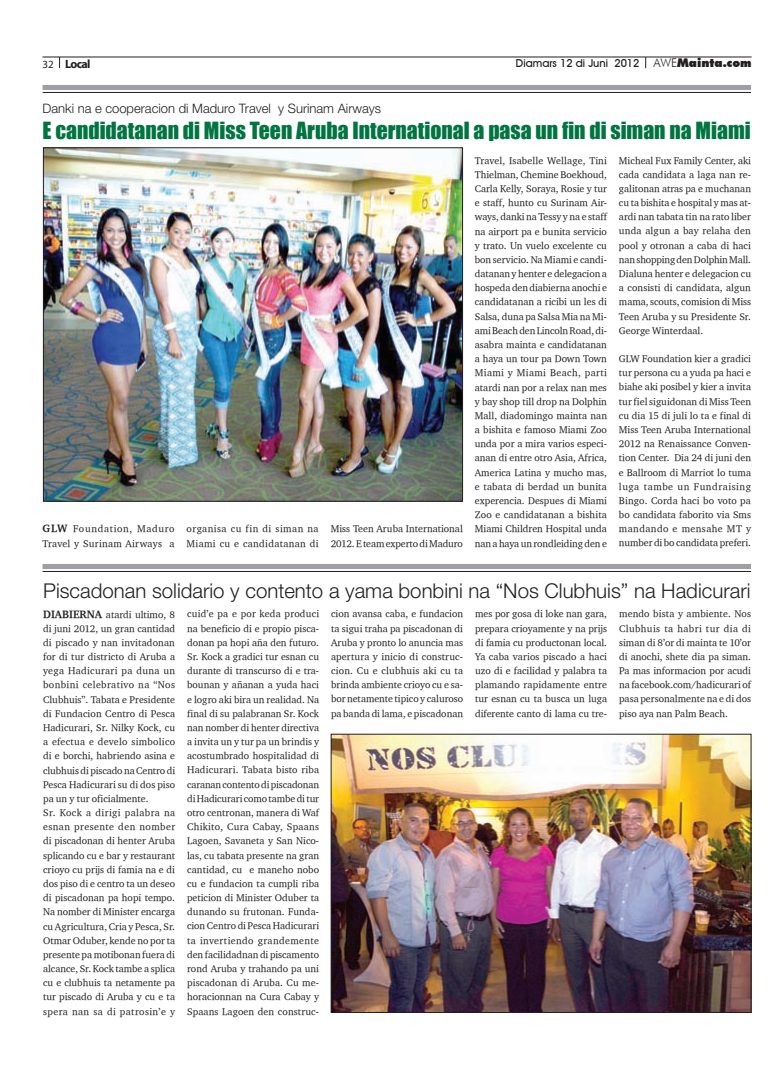
<style>
.page{position:relative;width:780px;height:1078px;background:#fff}
.page>*{position:absolute;margin:0;border:0;box-sizing:border-box;transform-origin:0 0}
.t1{font:21.7px "Impact";color:#007542}
.t2{font:300 20.4px "Helvetica Neue LT Std";color:#231f20}
.t3{font:300 13px "Helvetica Neue LT Std";color:#231f20}
.t4{font:700 12px "Myriad Pro";letter-spacing:-.06em;color:#231f20}
.t5{font:500 11px "Avant Garde IT Cby BT";color:#231f20}
.t6{font:10px/14.2px "Charter ITCTT";color:#231f20;text-align:justify}
.t7{font:10px/14.2px "Charter ITCTT";letter-spacing:.04em;color:#231f20}
.t8{font:10px/14.2px "Charter ITCTT";letter-spacing:.035em;color:#231f20}
.s1{font-weight:400;font-size:11px}
.s2{font-family:"Futura BT";font-weight:300;font-size:12px}
.s3{font-family:"Futura BT";font-weight:900;font-size:12px}
.s4{font-family:"Charter Bd ITCTT Bold";font-size:11px}
</style>
<div class="page">
<hr style="left:43px;top:57px;width:708px;height:1px;background:#231f20">
<div style="left:43px;top:85px;width:708px;height:5px;background:#9d9fa2"></div>
<hr style="left:43px;top:92px;width:708px;height:1px;background:#231f20">
<div style="left:43px;top:564px;width:708px;height:5px;background:#9d9fa2"></div>
<hr style="left:43px;top:571px;width:708px;height:1px;background:#231f20">
<img style="left:45px;top:149px;width:416px;height:350px">
<div style="left:43px;top:147px;width:420px;height:354px;border:1px solid #231f20"></div>
<img style="left:333px;top:735px;width:416px;height:275px">
<div style="left:331px;top:733px;width:420px;height:279px;border:1px solid #231f20"></div>
<p class="t4" style="left:43px;top:56px;width:49px"><span class="s1">32</span> Local</p>
<p class="t5" style="left:516px;top:57px;width:237px">Diamars 12 di Juni 2012 <span class="s2">AWE</span><span class="s3">Mainta.com</span></p>
<h3 class="t3" style="left:43px;top:101px;width:340px">Danki na e cooperacion di Maduro Travel y Surinam Airways</h3>
<h1 class="t1" style="left:43px;top:114px;width:709px">E candidatanan di Miss Teen Aruba International a pasa un fin di siman na Miami</h1>
<p class="t8" style="left:43px;top:521px;width:134px"><span class="s4">GLW</span> Foundation, Maduro<br>Travel y Surinam Airways a</p>
<p class="t7" style="left:187px;top:521px;width:134px">organisa cu fin di siman na<br>Miami cu e candidatanan di</p>
<p class="t6" style="left:331px;top:521px;width:134px">Miss Teen Aruba International<br>2012. E team experto di Maduro</p>
<p class="t6" style="left:475px;top:153px;width:134px">Travel, Isabelle Wellage, Tini Thielman, Chemine Boekhoud, Carla Kelly, Soraya, Rosie y tur e staff, hunto cu Surinam Air&shy;ways, danki na Tessy y na e staff na airport pa e bunita servicio y trato. Un vuelo excelente cu bon servicio. Na Miami e candi&shy;datanan y henter e delegacion a hospeda den diabierna anochi e candidatanan a ricibi un les di Salsa, duna pa Salsa Mia na Mi&shy;ami Beach den Lincoln Road, di&shy;asabra mainta e candidatanan a haya un tour pa Down Town Miami y Miami Beach, parti atardi nan por a relax nan mes y bay shop till drop na Dolphin Mall, diadomingo mainta nan a bishita e famoso Miami Zoo unda por a mira varios especi&shy;anan di entre otro Asia, Africa, America Latina y mucho mas, e tabata di berdad un bunita experencia. Despues di Miami Zoo e candidatanan a bishita Miami Children Hospital unda nan a haya un rondleiding den e</p>
<p class="t6" style="left:619px;top:153px;width:134px">Micheal Fux Family Center, aki cada candidata a laga nan re&shy;galitonan atras pa e muchanan cu ta bishita e hospital y mas at&shy;ardi nan tabata tin na rato liber unda algun a bay relaha den pool y otronan a caba di haci nan shopping den Dolphin Mall.<br>Dialuna henter e delegacion cu a consisti di candidata, algun mama, scouts, comision di Miss Teen Aruba y su Presidente Sr.<br>George Winterdaal.</p>
<p class="t6" style="left:619px;top:351px;width:134px">GLW Foundation kier a gradici tur persona cu a yuda pa haci e biahe aki posibel y kier a invita tur fiel siguidonan di Miss Teen cu dia 15 di juli lo ta e final di Miss Teen Aruba International 2012 na Renaissance Conven&shy;tion Center. Dia 24 di juni den e Ballroom di Marriot lo tuma luga tambe un Fundraising Bingo. Corda haci bo voto pa bo candidata faborito via Sms mandando e mensahe MT y number di bo candidata preferi.</p>
<h2 class="t2" style="left:43px;top:578px;width:708px">Piscadonan solidario y contento a yama bonbini na “Nos Clubhuis” na Hadicurari</h2>
<p class="t6" style="left:43px;top:606px;width:134px;text-align:left"><span class="s4">DIABIERNA</span> atardi ultimo, 8 di juni 2012, un gran cantidad di piscado y nan invitadonan for di tur districto di Aruba a yega Hadicurari pa duna un bonbini celebrativo na “Nos<br>Clubhuis”. Tabata e Presidente di Fundacion Centro di Pesca<br>Hadicurari, Sr. Nilky Kock, cu a efectua e develo simbolico di e borchi, habriendo asina e clubhuis di piscado na Centro di<br>Pesca Hadicurari su di dos piso pa un y tur oficialmente.<br>Sr. Kock a dirigi palabra na esnan presente den nomber di piscadonan di henter Aruba splicando cu e bar y restaurant crioyo cu prijs di famia na e di dos piso di e centro ta un deseo di piscadonan pa hopi tempo.<br>Na nomber di Minister encarga cu Agricultura, Cria y Pesca, Sr.<br>Otmar Oduber, kende no por ta presente pa motibonan fuera di alcance, Sr. Kock tambe a splica cu e clubhuis ta netamente pa tur piscado di Aruba y cu e ta spera nan sa di patrosin’e y</p>
<p class="t6" style="left:187px;top:606px;width:133px">cuid’e pa e por keda produci na beneficio di e propio pisca&shy;donan pa hopi aña den futuro.<br>Sr. Kock a gradici tur esnan cu durante di transcurso di e tra&shy;bounan y añanan a yuda haci e logro aki bira un realidad. Na final di su palabranan Sr. Kock nan nomber di henter directiva a invita un y tur pa un brindis y acostumbrado hospitalidad di Hadicurari. Tabata bisto riba caranan contento di piscadonan di Hadicurari como tambe di tur otro centronan, manera di Waf Chikito, Cura Cabay, Spaans Lagoen, Savaneta y San Nico&shy;las, cu tabata presente na gran cantidad, cu e maneho nobo cu e fundacion ta cumpli riba peticion di Minister Oduber ta dunando su frutonan. Funda&shy;cion Centro di Pesca Hadicurari ta invertiendo grandemente den facilidadnan di piscamento rond Aruba y trahando pa uni piscadonan di Aruba. Cu me&shy;horacionnan na Cura Cabay y Spaans Lagoen den construc-</p>
<p class="t6" style="left:331px;top:606px;width:133px">cion avansa caba, e fundacion ta sigui traha pa piscadonan di Aruba y pronto lo anuncia mas apertura y inicio di construc&shy;cion. Cu e clubhuis aki cu ta brinda ambiente crioyo cu e sa&shy;bor netamente tipico y caluroso pa banda di lama, e piscadonan</p>
<p class="t6" style="left:475px;top:606px;width:133px">mes por gosa di loke nan gara, prepara crioyamente y na prijs di famia cu productonan local.<br>Ya caba varios piscado a haci uzo di e facilidad y palabra ta plamando rapidamente entre tur esnan cu ta busca un luga diferente canto di lama cu tre-</p>
<p class="t6" style="left:619px;top:606px;width:133px">mendo bista y ambiente. Nos Clubhuis ta habri tur dia di siman di 8’or di mainta te 10’or di anochi, shete dia pa siman.<br>Pa mas informacion por acudi na facebook.com/hadicurari of pasa personalmente na e di dos piso aya nan Palm Beach.</p>
</div>
